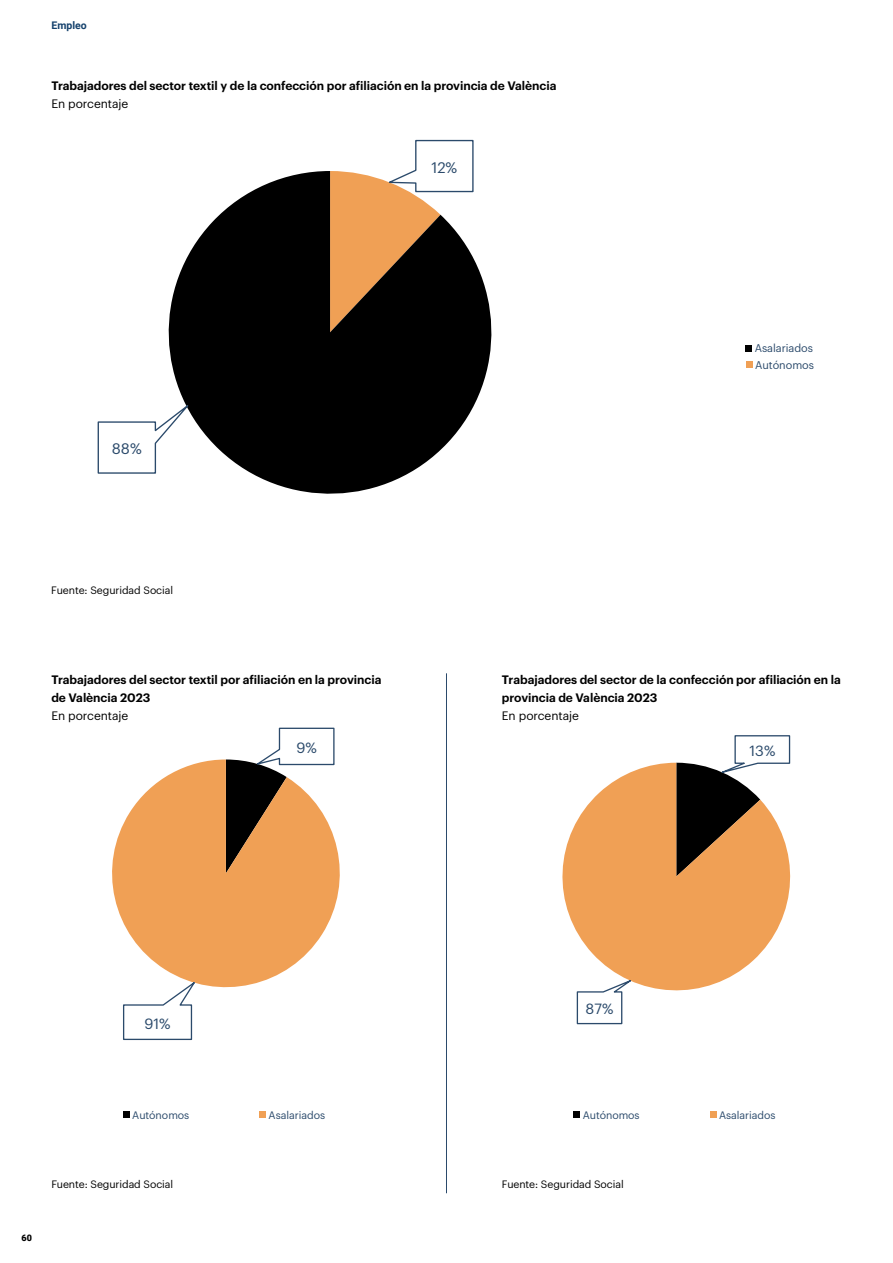
<style>
.page{position:relative;width:893px;height:1263px;background:#fff}
.page>*{position:absolute;margin:0;border:0;box-sizing:border-box;transform-origin:0 0}
.t1{font:15px "Graphik";color:#2b4a6b}
.t2{font:14.55px "Graphik";color:#2b4a6b}
.t3{font:600 12px/18px "Graphik";letter-spacing:-.005em;color:#000}
.t4{font:12px "Graphik";letter-spacing:-.005em;color:#000}
.t5{font:10.95px "Graphik";letter-spacing:-.005em;color:#2b4a6b}
.t6{font:10.65px "Graphik";color:#2b4a6b}
.t7{font:10.5px "Graphik";letter-spacing:-.005em;color:#000}
.t8{font:10.5px "Graphik";letter-spacing:-.005em;color:#2b4a6b}
.t9{font:700 10.5px "Roboto";color:#14416c}
.t10{font:900 9px "Roboto";color:#000}
</style>
<div class="page">
<svg style="left:168px;top:171px;width:324px;height:323px;fill:#000"></svg>
<svg style="left:330px;top:139px;width:144px;height:193px"></svg>
<svg style="left:97px;top:397px;width:100px;height:77px"></svg>
<svg style="left:746px;top:362px;width:6px;height:6px"></svg>
<div style="left:745px;top:345px;width:7px;height:6px;background:#000"></div>
<svg style="left:112px;top:759px;width:228px;height:229px;fill:#f0a055"></svg>
<svg style="left:226px;top:727px;width:109px;height:146px"></svg>
<svg style="left:122px;top:978px;width:77px;height:63px"></svg>
<div style="left:123px;top:1112px;width:7px;height:6px;background:#000"></div>
<svg style="left:260px;top:1112px;width:6px;height:6px"></svg>
<hr style="left:446px;top:673px;width:1px;height:520px;background:#2b4a6b">
<svg style="left:562px;top:763px;width:229px;height:228px;fill:#f0a055"></svg>
<svg style="left:676px;top:735px;width:115px;height:141px"></svg>
<svg style="left:576px;top:975px;width:65px;height:50px"></svg>
<svg style="left:574px;top:1112px;width:6px;height:6px"></svg>
<svg style="left:710px;top:1112px;width:6px;height:6px"></svg>
<p class="t9" style="left:51px;top:18px;width:37px">Empleo</p>
<p class="t3" style="left:51px;top:76px;width:507px">Trabajadores del sector textil y de la confección por afiliación en la provincia de València</p>
<p class="t4" style="left:51px;top:95px;width:79px">En porcentaje</p>
<p class="t1" style="left:431px;top:156px;width:27px">12%</p>
<p class="t1" style="left:112px;top:438px;width:31px">88%</p>
<p class="t7" style="left:51px;top:582px;width:123px">Fuente: Seguridad Social</p>
<p class="t3" style="left:51px;top:670px;width:332px">Trabajadores del sector textil por afiliación en la provincia de València 2023</p>
<p class="t4" style="left:51px;top:707px;width:79px">En porcentaje</p>
<p class="t2" style="left:296px;top:737px;width:22px">9%</p>
<p class="t5" style="left:755px;top:340px;width:60px">Asalariados</p>
<p class="t5" style="left:755px;top:357px;width:60px">Autónomos</p>
<p class="t3" style="left:502px;top:670px;width:340px">Trabajadores del sector de la confección por afiliación en la provincia de València 2023</p>
<p class="t4" style="left:502px;top:707px;width:79px">En porcentaje</p>
<p class="t2" style="left:749px;top:740px;width:28px">13%</p>
<p class="t2" style="left:144px;top:1012px;width:28px">91%</p>
<p class="t6" style="left:132px;top:1107px;width:59px">Autónomos</p>
<p class="t6" style="left:269px;top:1107px;width:58px">Asalariados</p>
<p class="t10" style="left:22px;top:1231px;width:12px">60</p>
<p class="t7" style="left:51px;top:1176px;width:123px">Fuente: Seguridad Social</p>
<p class="t2" style="left:586px;top:998px;width:29px">87%</p>
<p class="t8" style="left:583px;top:1107px;width:58px">Autónomos</p>
<p class="t8" style="left:719px;top:1107px;width:58px">Asalariados</p>
<p class="t7" style="left:502px;top:1176px;width:123px">Fuente: Seguridad Social</p>
</div>
